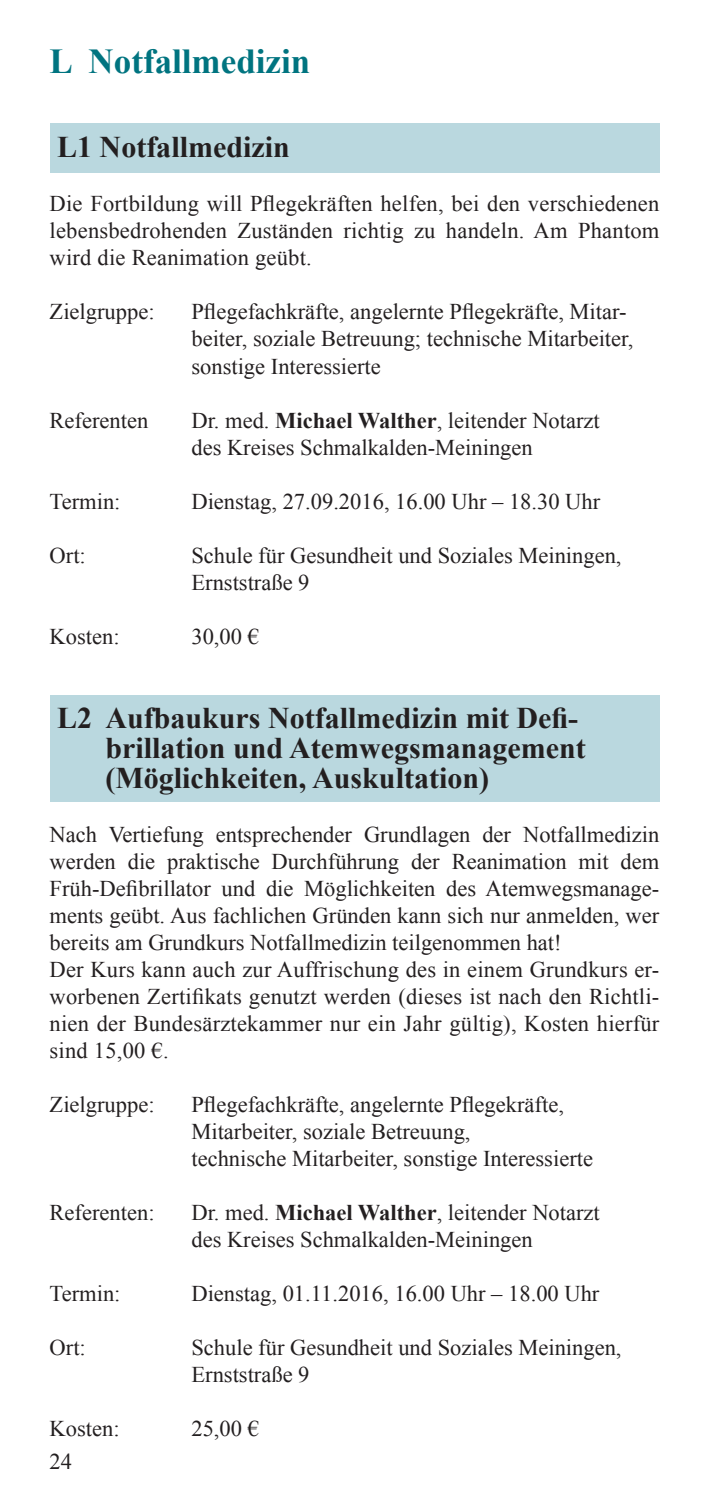
<style>
.page{position:relative;width:709px;height:1489px;background:#fff}
.page>*{position:absolute;margin:0;border:0;box-sizing:border-box;transform-origin:0 0}
.t1{font:700 35px "Times New Roman";color:#007480}
.t2{font:700 30px/30px "Times New Roman";color:#231f20}
.t3{font:22.5px/27px "Times New Roman";color:#231f20}
.s1{font-weight:700}
</style>
<div class="page">
<div style="left:50px;top:123px;width:609px;height:50px;background:#bad8df"></div>
<div style="left:50px;top:694px;width:609px;height:107px;background:#bad8df"></div>
<h1 class="t1" style="left:50px;top:37px;width:262px">L Notfallmedizin</h1>
<h2 class="t2" style="left:57px;top:132px;width:234px">L1 Notfallmedizin</h2>
<p class="t3" style="left:50px;top:190px;width:611px;text-align:justify">Die Fortbildung will Pflegekräften helfen, bei den verschiedenen lebensbedrohenden Zuständen richtig zu handeln. Am Phantom wird die Reanimation geübt.</p>
<p class="t3" style="left:50px;top:298px;width:106px">Zielgruppe:</p>
<p class="t3" style="left:191px;top:298px;width:443px">Pflegefachkräfte, angelernte Pflegekräfte, Mitar&shy;beiter, soziale Betreuung; technische Mitarbeiter, sonstige Interessierte</p>
<p class="t3" style="left:50px;top:406px;width:100px">Referenten</p>
<p class="t3" style="left:191px;top:406px;width:410px">Dr. med. <span class="s1">Michael Walther</span>, leitender Notarzt des Kreises Schmalkalden-Meiningen</p>
<p class="t3" style="left:50px;top:487px;width:72px">Termin:</p>
<p class="t3" style="left:191px;top:487px;width:410px">Dienstag, 27.09.2016, 16.00 Uhr – 18.30 Uhr</p>
<p class="t3" style="left:50px;top:541px;width:38px">Ort:</p>
<p class="t3" style="left:191px;top:541px;width:431px">Schule für Gesundheit und Soziales Meiningen,<br>Ernststraße 9</p>
<p class="t3" style="left:50px;top:622px;width:71px">Kosten:</p>
<p class="t3" style="left:191px;top:622px;width:69px">30,00 €</p>
<h2 class="t2" style="left:105px;top:702px;width:481px;text-indent:-48px">L2 Aufbaukurs Notfallmedizin mit Defi&shy;brillation und Atemwegsmanagement (Möglichkeiten, Auskultation)</h2>
<p class="t3" style="left:50px;top:820px;width:611px">Nach Vertiefung entsprechender Grundlagen der Notfallmedizin werden die praktische Durchführung der Reanimation mit dem Früh-Defibrillator und die Möglichkeiten des Atemwegsmanage&shy;ments geübt. Aus fachlichen Gründen kann sich nur anmelden, wer bereits am Grundkurs Notfallmedizin teilgenommen hat!<br>Der Kurs kann auch zur Auffrischung des in einem Grundkurs er&shy;worbenen Zertifikats genutzt werden (dieses ist nach den Richtli&shy;nien der Bundesärztekammer nur ein Jahr gültig), Kosten hierfür sind 15,00 €.</p>
<p class="t3" style="left:50px;top:1090px;width:106px">Zielgruppe:</p>
<p class="t3" style="left:191px;top:1090px;width:403px">Pflegefachkräfte, angelernte Pflegekräfte,<br>Mitarbeiter, soziale Betreuung,<br>technische Mitarbeiter, sonstige Interessierte</p>
<p class="t3" style="left:50px;top:1198px;width:106px">Referenten:</p>
<p class="t3" style="left:191px;top:1198px;width:410px">Dr. med. <span class="s1">Michael Walther</span>, leitender Notarzt des Kreises Schmalkalden-Meiningen</p>
<p class="t3" style="left:50px;top:1279px;width:72px">Termin:</p>
<p class="t3" style="left:191px;top:1279px;width:409px">Dienstag, 01.11.2016, 16.00 Uhr – 18.00 Uhr</p>
<p class="t3" style="left:50px;top:1333px;width:38px">Ort:</p>
<p class="t3" style="left:191px;top:1333px;width:431px">Schule für Gesundheit und Soziales Meiningen,<br>Ernststraße 9</p>
<p class="t3" style="left:50px;top:1414px;width:71px">Kosten:</p>
<p class="t3" style="left:191px;top:1414px;width:69px">25,00 €</p>
<p class="t3" style="left:50px;top:1447px;width:24px">24</p>
</div>
